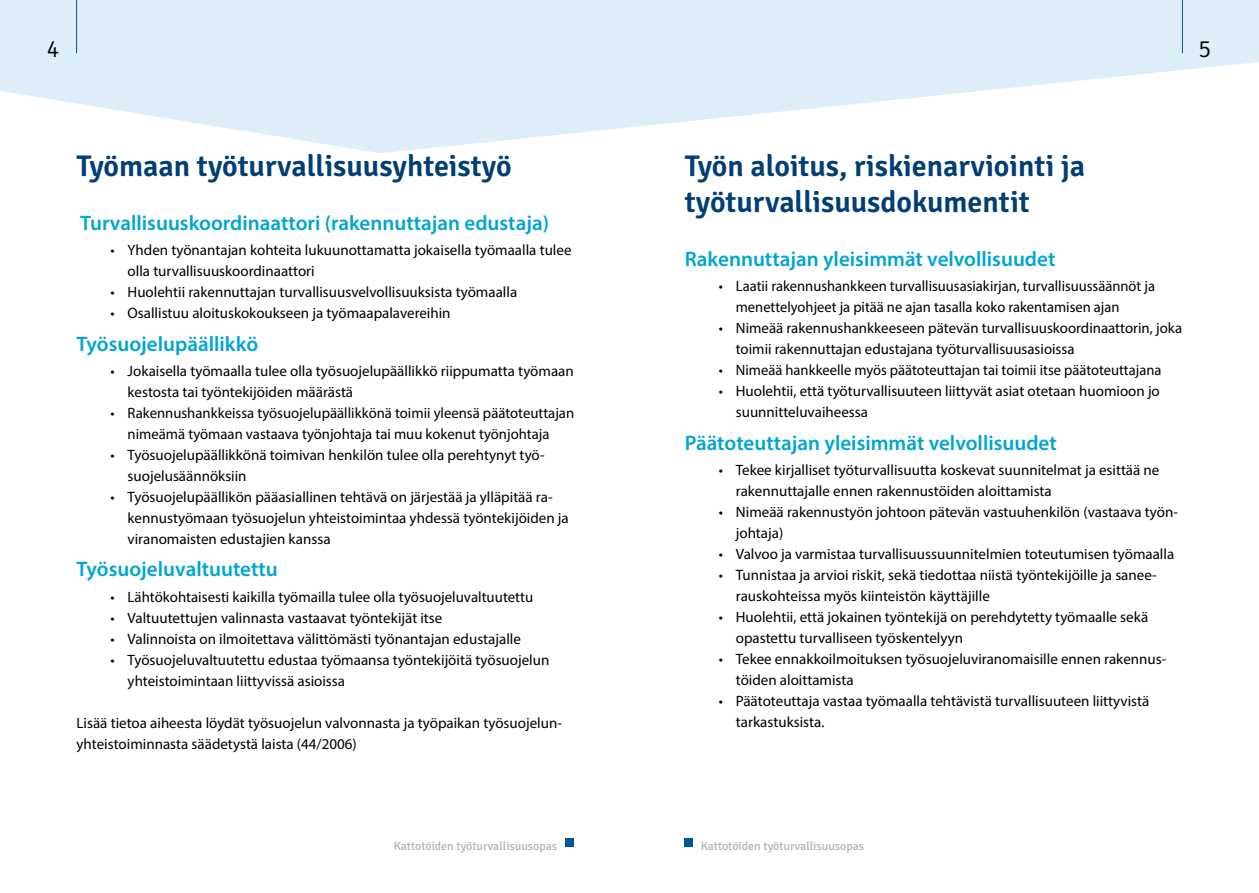
<style>
.page{position:relative;width:1259px;height:893px;background:#fff}
.page>*{position:absolute;margin:0;border:0;box-sizing:border-box;transform-origin:0 0}
.t1{font:600 30px/36px "Signika";color:#003e75}
.t2{font:300 24px "Signika";color:#000}
.t3{font:600 21px "Myriad Pro";color:#00a5d3}
.t4{font:15px/21px "Myriad Pro";color:#000}
.t5{font:12px "Signika";color:#b3b2b2}
</style>
<div class="page">
<svg style="left:0;top:0;width:1259px;height:153px;fill:#ddeef8"></svg>
<hr style="left:76px;top:0;width:1px;height:53px;background:#00569d">
<hr style="left:1182px;top:0;width:1px;height:53px;background:#00569d">
<div style="left:565px;top:838px;width:9px;height:9px;background:#00569d"></div>
<div style="left:684px;top:838px;width:9px;height:9px;background:#00569d"></div>
<h2 class="t2" style="left:47px;top:36px;width:14px">4</h2>
<h2 class="t2" style="left:1198px;top:36px;width:14px">5</h2>
<h1 class="t1" style="left:77px;top:149px;width:436px">Työmaan työturvallisuusyhteistyö</h1>
<h3 class="t3" style="left:80px;top:209px;width:470px">Turvallisuuskoordinaattori (rakennuttajan edustaja)</h3>
<p class="t4" style="left:128px;top:239px;width:445px;text-indent:-17px">• Yhden työnantajan kohteita lukuunottamatta jokaisella työmaalla tulee olla turvallisuuskoordinaattori</p>
<p class="t4" style="left:111px;top:281px;width:408px">• Huolehtii rakennuttajan turvallisuusvelvollisuuksista työmaalla</p>
<p class="t4" style="left:111px;top:302px;width:341px">• Osallistuu aloituskokoukseen ja työmaapalavereihin</p>
<h3 class="t3" style="left:77px;top:330px;width:183px">Työsuojelupäällikkö</h3>
<p class="t4" style="left:128px;top:360px;width:448px;text-indent:-17px">• Jokaisella työmaalla tulee olla työsuojelupäällikkö riippumatta työmaan kestosta tai työntekijöiden määrästä</p>
<p class="t4" style="left:111px;top:402px;width:465px;text-align:center">• Rakennushankkeissa työsuojelupäällikkönä toimii yleensä päätoteuttajan nimeämä työmaan vastaava työnjohtaja tai muu kokenut työnjohtaja</p>
<p class="t4" style="left:128px;top:444px;width:418px;text-indent:-17px">• Työsuojelupäällikkönä toimivan henkilön tulee olla perehtynyt työ&shy;suojelusäännöksiin</p>
<p class="t4" style="left:128px;top:486px;width:443px;text-indent:-17px">• Työsuojelupäällikön pääasiallinen tehtävä on järjestää ja ylläpitää ra&shy;kennustyömaan työsuojelun yhteistoimintaa yhdessä työntekijöiden ja viranomaisten edustajien kanssa</p>
<h3 class="t3" style="left:77px;top:556px;width:203px">Työsuojeluvaltuutettu</h3>
<p class="t4" style="left:111px;top:586px;width:424px">• Lähtökohtaisesti kaikilla työmailla tulee olla työsuojeluvaltuutettu</p>
<p class="t4" style="left:111px;top:607px;width:333px">• Valtuutettujen valinnasta vastaavat työntekijät itse</p>
<p class="t4" style="left:111px;top:628px;width:412px">• Valinnoista on ilmoitettava välittömästi työnantajan edustajalle</p>
<p class="t4" style="left:128px;top:649px;width:423px;text-indent:-17px">• Työsuojeluvaltuutettu edustaa työmaansa työntekijöitä työsuojelun yhteistoimintaan liittyvissä asioissa</p>
<p class="t4" style="left:77px;top:712px;width:487px">Lisää tietoa aiheesta löydät työsuojelun valvonnasta ja työpaikan työsuojelun&shy;yhteistoiminnasta säädetystä laista (44/2006)</p>
<h1 class="t1" style="left:685px;top:149px;width:402px">Työn aloitus, riskienarviointi ja työturvallisuusdokumentit</h1>
<h3 class="t3" style="left:685px;top:245px;width:372px">Rakennuttajan yleisimmät velvollisuudet</h3>
<p class="t4" style="left:736px;top:275px;width:421px;text-indent:-17px">• Laatii rakennushankkeen turvallisuusasiakirjan, turvallisuussäännöt ja menettelyohjeet ja pitää ne ajan tasalla koko rakentamisen ajan</p>
<p class="t4" style="left:736px;top:317px;width:448px;text-indent:-17px">• Nimeää rakennushankkeeseen pätevän turvallisuuskoordinaattorin, joka toimii rakennuttajan edustajana työturvallisuusasioissa</p>
<p class="t4" style="left:719px;top:359px;width:444px">• Nimeää hankkeelle myös päätoteuttajan tai toimii itse päätoteuttajana</p>
<p class="t4" style="left:736px;top:380px;width:425px;text-indent:-17px">• Huolehtii, että työturvallisuuteen liittyvät asiat otetaan huomioon jo suunnitteluvaiheessa</p>
<h3 class="t3" style="left:685px;top:429px;width:373px">Päätoteuttajan yleisimmät velvollisuudet</h3>
<p class="t4" style="left:736px;top:459px;width:425px;text-indent:-17px">• Tekee kirjalliset työturvallisuutta koskevat suunnitelmat ja esittää ne rakennuttajalle ennen rakennustöiden aloittamista</p>
<p class="t4" style="left:736px;top:501px;width:444px;text-indent:-17px">• Nimeää rakennustyön johtoon pätevän vastuuhenkilön (vastaava työn&shy;johtaja)</p>
<p class="t4" style="left:719px;top:543px;width:457px">• Valvoo ja varmistaa turvallisuussuunnitelmien toteutumisen työmaalla</p>
<p class="t4" style="left:736px;top:564px;width:422px;text-indent:-17px">• Tunnistaa ja arvioi riskit, sekä tiedottaa niistä työntekijöille ja sanee&shy;rauskohteissa myös kiinteistön käyttäjille</p>
<p class="t4" style="left:736px;top:606px;width:414px;text-indent:-17px">• Huolehtii, että jokainen työntekijä on perehdytetty työmaalle sekä opastettu turvalliseen työskentelyyn</p>
<p class="t4" style="left:736px;top:648px;width:432px;text-indent:-17px">• Tekee ennakkoilmoituksen työsuojeluviranomaisille ennen rakennus&shy;töiden aloittamista</p>
<p class="t4" style="left:736px;top:690px;width:415px;text-indent:-17px">• Päätoteuttaja vastaa työmaalla tehtävistä turvallisuuteen liittyvistä tarkastuksista.</p>
<p class="t5" style="left:394px;top:839px;width:165px">Kattotöiden työturvallisuusopas</p>
<p class="t5" style="left:701px;top:839px;width:165px">Kattotöiden työturvallisuusopas</p>
</div>
